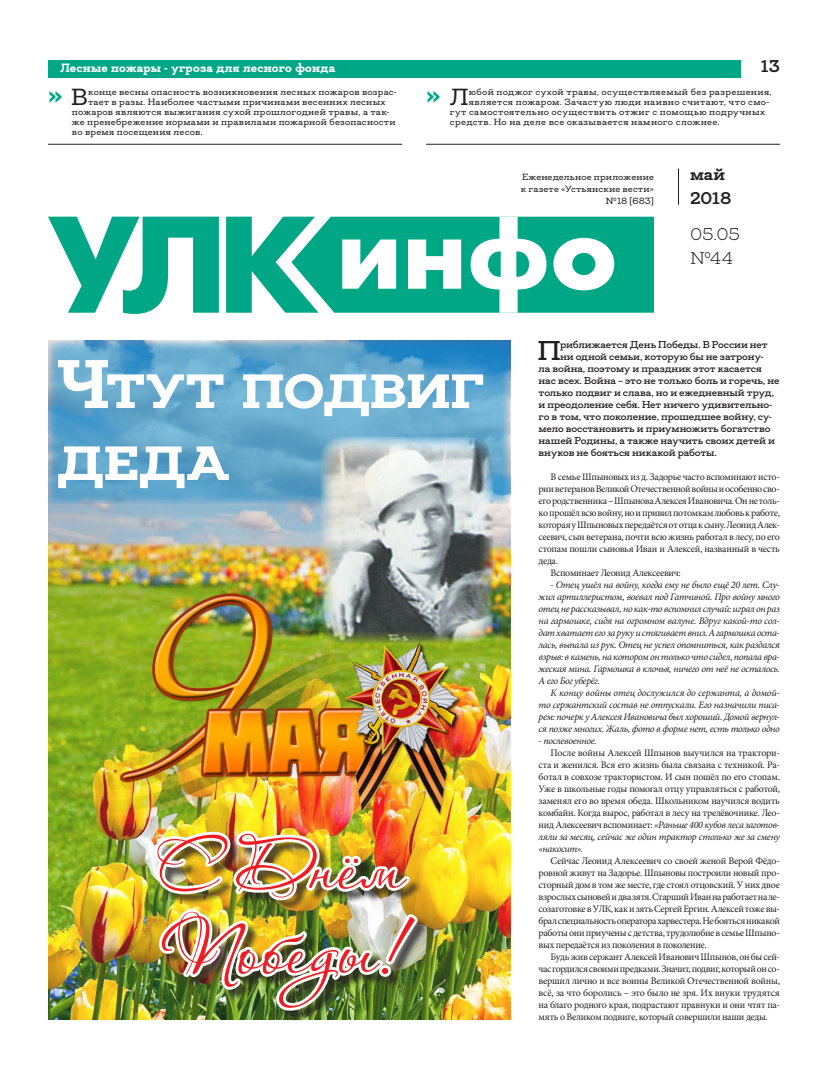
<style>
.page{position:relative;width:840px;height:1078px;background:#fff}
.page>*{position:absolute;margin:0;border:0;box-sizing:border-box;transform-origin:0 0}
.Заголовок_H1{font:800 68.4px/72px "Deposit Pro";letter-spacing:-.01em;color:#fff}
.Текст_10_12_3{font:67px "Aquarelle";letter-spacing:.01em;color:#ee1d23}
.t1{font:800 30px "Deposit Pro";color:#00a786}
.Вводка_10_12{font:600 27.1px "Deposit Pro";color:#231f20}
.NUM1{font:300 17px "Deposit Pro";color:#231f20}
.NUM2{font:700 17px "Deposit Pro";letter-spacing:-.015em;color:#231f20}
.PN{font:700 17px "Deposit Pro";color:#231f20}
.Вести_поселений{font:800 12px "Deposit Pro";letter-spacing:.025em;color:#fff}
.Текст_10_12_3-2{font:10px/12px "Minion Pro";letter-spacing:-.025em;color:#231f20;text-align:justify}
.Текст_10_12_3-3{font:italic 10px/12px "Minion Pro";letter-spacing:-.035em;color:#231f20;text-align:justify}
.Вводка_10_12-2{font:600 10px "Deposit Pro";letter-spacing:-.01em;color:#231f20}
.Logo3{font:500 9px "Deposit Pro";letter-spacing:.03em;color:#231f20}
.Logo3-2{font:500 9px/12px "Deposit Pro";letter-spacing:.01em;color:#231f20;text-align:right}
.s1{font-weight:500;font-size:23.3px;color:#231f20}
.s2{font-style:italic}
</style>
<div class="page">
<img style="left:48px;top:504px;width:462px;height:516px">
<svg style="left:48px;top:340px;width:462px;height:164px;background:#62a6cc"></svg>
<svg style="left:48px;top:217px;width:171px;height:97px"></svg>
<svg style="left:226px;top:217px;width:428px;height:96px"></svg>
<hr style="left:678px;top:169px;width:1px;height:36px;background:#231f20">
<div style="left:48px;top:60px;width:693px;height:18px;background:#00a786"></div>
<hr style="left:48px;top:144px;width:354px;height:1px;background:#231f20">
<hr style="left:426px;top:144px;width:354px;height:1px;background:#231f20">
<img style="left:48px;top:564px;width:441px;height:288px">
<div style="left:156px;top:833px;width:274px;height:190px;background:#231f20;opacity:.75"></div>
<img style="left:151px;top:638px;width:272px;height:377px">
<img style="left:320px;top:437px;width:174px;height:206px">
<p class="Вести_поселений" style="left:60px;top:60px;width:277px">Лесные пожары - угроза для лесного фонда</p>
<p class="PN" style="left:760px;top:56px;width:21px">13</p>
<p class="t1" style="left:48px;top:76px;width:41px">» <span class="s1">В</span></p>
<p class="Logo3" style="left:88px;top:86px;width:310px">конце весны опасность возникновения лесных пожаров возрас-</p>
<p class="Logo3" style="left:88px;top:96px;width:299px">тает в разы. Наиболее частыми причинами весенних лесных</p>
<p class="Logo3" style="left:72px;top:106px;width:319px">пожаров являются выжигания сухой прошлогодней травы, а так-</p>
<p class="Logo3" style="left:72px;top:116px;width:325px">же пренебрежение нормами и правилами пожарной безопасности</p>
<p class="Logo3" style="left:72px;top:126px;width:132px">во время посещения лесов.</p>
<p class="t1" style="left:426px;top:76px;width:44px">» <span class="s1">Л</span></p>
<p class="Logo3" style="left:469px;top:86px;width:304px">юбой поджог сухой травы, осуществляемый без разрешения,</p>
<p class="Logo3" style="left:469px;top:96px;width:302px">является пожаром. Зачастую люди наивно считают, что смо-</p>
<p class="Logo3" style="left:450px;top:106px;width:317px">гут самостоятельно осуществить отжиг с помощью подручных</p>
<p class="Logo3" style="left:450px;top:116px;width:271px">средств. Но на деле все оказывается намного сложнее.</p>
<p class="Logo3-2" style="left:521px;top:171px;width:135px">Еженедельное приложение к газете «Устьянские вести» №18 [683]</p>
<p class="NUM2" style="left:690px;top:164px;width:37px">май</p>
<p class="NUM2" style="left:690px;top:188px;width:43px">2018</p>
<p class="NUM1" style="left:690px;top:224px;width:52px">05.05</p>
<p class="NUM1" style="left:690px;top:248px;width:45px">№44</p>
<p class="Заголовок_H1" style="left:57px;top:348px;width:430px">Чтут подвиг деда</p>
<p class="Текст_10_12_3" style="left:159px;top:826px;width:246px">С Днём</p>
<p class="Текст_10_12_3" style="left:160px;top:910px;width:245px">Победы!</p>
<p class="Вводка_10_12" style="left:538px;top:335px;width:24px">П</p>
<p class="Вводка_10_12-2" style="left:560px;top:339px;width:209px">риближается День Победы. В России нет</p>
<p class="Вводка_10_12-2" style="left:560px;top:351px;width:205px">ни одной семьи, которую бы не затрону-</p>
<p class="Вводка_10_12-2" style="left:539px;top:363px;width:225px">ла война, поэтому и праздник этот касается</p>
<p class="Вводка_10_12-2" style="left:539px;top:375px;width:242px">нас всех. Война – это не только боль и горечь, не</p>
<p class="Вводка_10_12-2" style="left:539px;top:387px;width:237px">только подвиг и слава, но и ежедневный труд,</p>
<p class="Вводка_10_12-2" style="left:539px;top:399px;width:235px">и преодоление себя. Нет ничего удивительно-</p>
<p class="Вводка_10_12-2" style="left:539px;top:411px;width:235px">го в том, что поколение, прошедшее войну, су-</p>
<p class="Вводка_10_12-2" style="left:539px;top:423px;width:233px">мело восстановить и приумножить богатство</p>
<p class="Вводка_10_12-2" style="left:539px;top:435px;width:238px">нашей Родины, а также научить своих детей и</p>
<p class="Вводка_10_12-2" style="left:539px;top:447px;width:180px">внуков не бояться никакой работы.</p>
<p class="Текст_10_12_3-2" style="left:539px;top:471px;width:243px;text-indent:12px">В семье Шпыновых из д. Задорье часто вспоминают исто&shy;рии ветеранов Великой Отечественной войны и особенно сво&shy;его родственника – Шпынова Алексея Ивановича. Он не толь&shy;ко прошёл всю войну, но и привил потомкам любовь к работе, которая у Шпыновых передаётся от отца к сыну. Леонид Алек&shy;сеевич, сын ветерана, почти всю жизнь работал в лесу, по его стопам пошли сыновья Иван и Алексей, названный в честь деда.</p>
<p class="Текст_10_12_3-2" style="left:551px;top:567px;width:132px">Вспоминает Леонид Алексеевич:</p>
<p class="Текст_10_12_3-3" style="left:539px;top:579px;width:243px;text-indent:12px">- Отец ушёл на войну, когда ему не было ещё 20 лет. Слу&shy;жил артиллеристом, воевал под Гатчиной. Про войну много отец не рассказывал, но как-то вспомнил случай: играл он раз на гармошке, сидя на огромном валуне. Вдруг какой-то сол&shy;дат хватает его за руку и стягивает вниз. А гармошка оста&shy;лась, выпала из рук. Отец не успел опомниться, как раздался взрыв: в камень, на котором он только что сидел, попала вра&shy;жеская мина. Гармошка в клочья, ничего от неё не осталось.<br>А его Бог уберёг.</p>
<p class="Текст_10_12_3-3" style="left:539px;top:687px;width:243px;text-indent:12px">К концу войны отец дослужился до сержанта, а домой&shy;то сержантский состав не отпускали. Его назначили писа&shy;рем: почерк у Алексея Ивановича был хороший. Домой вернул&shy;ся позже многих. Жаль, фото в форме нет, есть только одно</p>
<p class="Текст_10_12_3-3" style="left:539px;top:735px;width:60px">- послевоенное.</p>
<p class="Текст_10_12_3-2" style="left:539px;top:747px;width:243px;text-indent:12px">После войны Алексей Шпынов выучился на трактори&shy;ста и женился. Вся его жизнь была связана с техникой. Ра&shy;ботал в совхозе трактористом. И сын пошёл по его стопам.<br>Уже в школьные годы помогал отцу управляться с работой, заменял его во время обеда. Школьником научился водить комбайн. Когда вырос, работал в лесу на трелёвочнике. Лео&shy;нид Алексеевич вспоминает: <span class="s2">«Раньше 400 кубов леса заготов&shy;ляли за месяц, сейчас же один трактор столько же за смену «накосит».</span></p>
<p class="Текст_10_12_3-2" style="left:539px;top:855px;width:243px;text-indent:12px">Сейчас Леонид Алексеевич со своей женой Верой Фёдо&shy;ровной живут на Задорье. Шпыновы построили новый про&shy;сторный дом в том же месте, где стоял отцовский. У них двое взрослых сыновей и два зятя. Старший Иван на работает на ле&shy;созаготовке в УЛК, как и зять Сергей Ергин. Алексей тоже вы&shy;брал специальность оператора харвестера. Не бояться никакой работы они приучены с детства, трудолюбие в семье Шпыно&shy;вых передаётся из поколения в поколение.</p>
<p class="Текст_10_12_3-2" style="left:539px;top:951px;width:243px;text-indent:12px">Будь жив сержант Алексей Иванович Шпынов, он бы сей&shy;час гордился своими предками. Значит, подвиг, который он со&shy;вершил лично и все воины Великой Отечественной войны, всё, за что боролись – это было не зря. Их внуки трудятся на благо родного края, подрастают правнуки и они чтят па&shy;мять о Великом подвиге, который совершили наши деды.</p>
</div>
